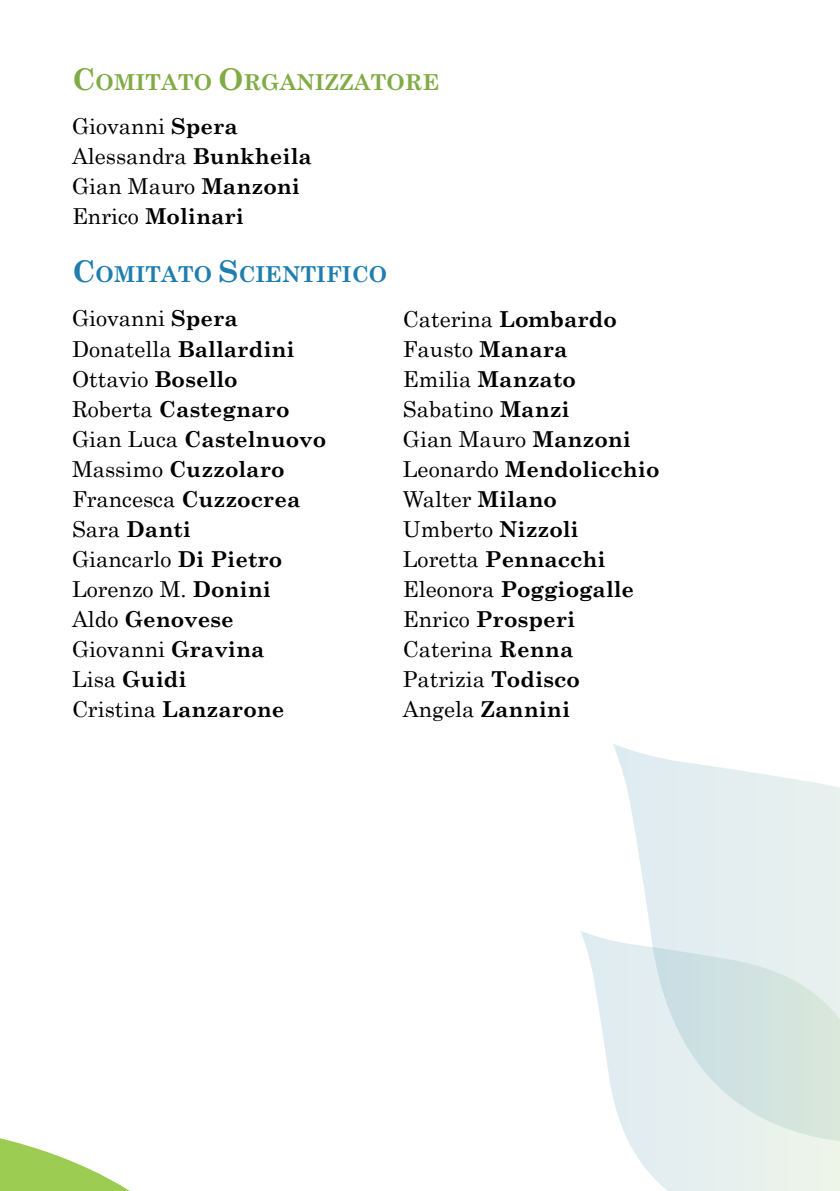
<style>
.page{position:relative;width:840px;height:1191px;background:#fff}
.page>*{position:absolute;margin:0;border:0;box-sizing:border-box;transform-origin:0 0}
.t1{font:22px/30px "Century";color:#000}
.t2{font:700 22px/30px "Century Schoolbook";color:#000}
.t3{font:700 22px "Century Schoolbook";color:#81ab45}
.t4{font:700 22px "Century Schoolbook";color:#1f7eaf}
.s1{font-size:30px}
.s2{font-family:"Century Schoolbook";font-weight:700}
.s3{font-family:"Century";font-weight:400}
</style>
<div class="page">
<svg style="left:0;top:1138px;width:130px;height:53px;fill:#9ccc51"></svg>
<svg style="left:580px;top:931px;width:259px;height:260px"></svg>
<svg style="left:612px;top:744px;width:227px;height:398px;background:#e2eded"></svg>
<p class="t3" style="left:72px;top:65px;width:369px"><span class="s1">C</span>omitato <span class="s1">O</span>rganizzatore</p>
<p class="t1" style="left:72px;top:109px;width:241px">Giovanni <span class="s2">Spera<br></span>Alessandra <span class="s2">Bunkheila<br></span>Gian Mauro <span class="s2">Manzoni</span></p>
<p class="t2" style="left:72px;top:200px;width:173px"><span class="s3">Enrico</span> Molinari</p>
<p class="t4" style="left:72px;top:257px;width:316px"><span class="s1">C</span>omitato <span class="s1">S</span>cientific o</p>
<p class="t1" style="left:72px;top:302px;width:167px">Giovanni <span class="s2">Spera</span></p>
<p class="t2" style="left:72px;top:332px;width:224px"><span class="s3">Donatella</span> Ballardini</p>
<p class="t1" style="left:72px;top:362px;width:167px">Ottavio <span class="s2">Bosello</span></p>
<p class="t2" style="left:72px;top:392px;width:255px"><span class="s3">Roberta</span> Castegnaro<br><span class="s3">Gian Luca</span> Castelnuovo<br><span class="s3">Massimo</span> Cuzzolaro</p>
<p class="t1" style="left:72px;top:482px;width:230px">Francesca <span class="s2">Cuzzocrea</span></p>
<p class="t2" style="left:72px;top:512px;width:120px"><span class="s3">Sara</span> Danti</p>
<p class="t1" style="left:72px;top:542px;width:212px">Giancarlo <span class="s2">Di Pietro<br></span>Lorenzo M. <span class="s2">Donini</span></p>
<p class="t2" style="left:72px;top:602px;width:163px"><span class="s3">Aldo</span> Genovese</p>
<p class="t1" style="left:72px;top:632px;width:194px">Giovanni <span class="s2">Gravina</span></p>
<p class="t2" style="left:72px;top:662px;width:214px"><span class="s3">Lisa</span> Guidi<br><span class="s3">Cristina</span> Lanzarone</p>
<p class="t1" style="left:403px;top:302px;width:215px">Caterina <span class="s2">Lombardo<br></span>Fausto <span class="s2">Manara</span></p>
<p class="t2" style="left:403px;top:363px;width:174px"><span class="s3">Emilia</span> Manzato</p>
<p class="t1" style="left:403px;top:392px;width:229px">Sabatino <span class="s2">Manzi<br></span>Gian Mauro <span class="s2">Manzoni</span></p>
<p class="t2" style="left:403px;top:453px;width:258px"><span class="s3">Leonardo</span> Mendolicchio</p>
<p class="t1" style="left:403px;top:482px;width:177px">Walter <span class="s2">Milano<br></span>Umberto <span class="s2">Nizzoli</span></p>
<p class="t2" style="left:403px;top:543px;width:232px"><span class="s3">Loretta</span> Pennacchi<br><span class="s3">Eleonora</span> Poggiogalle<br><span class="s3">Enrico</span> Prosperi</p>
<p class="t1" style="left:403px;top:632px;width:178px">Caterina <span class="s2">Renna<br></span>Patrizia <span class="s2">Todisco</span></p>
<p class="t2" style="left:403px;top:693px;width:169px"><span class="s3">Angela</span> Zannini</p>
</div>
